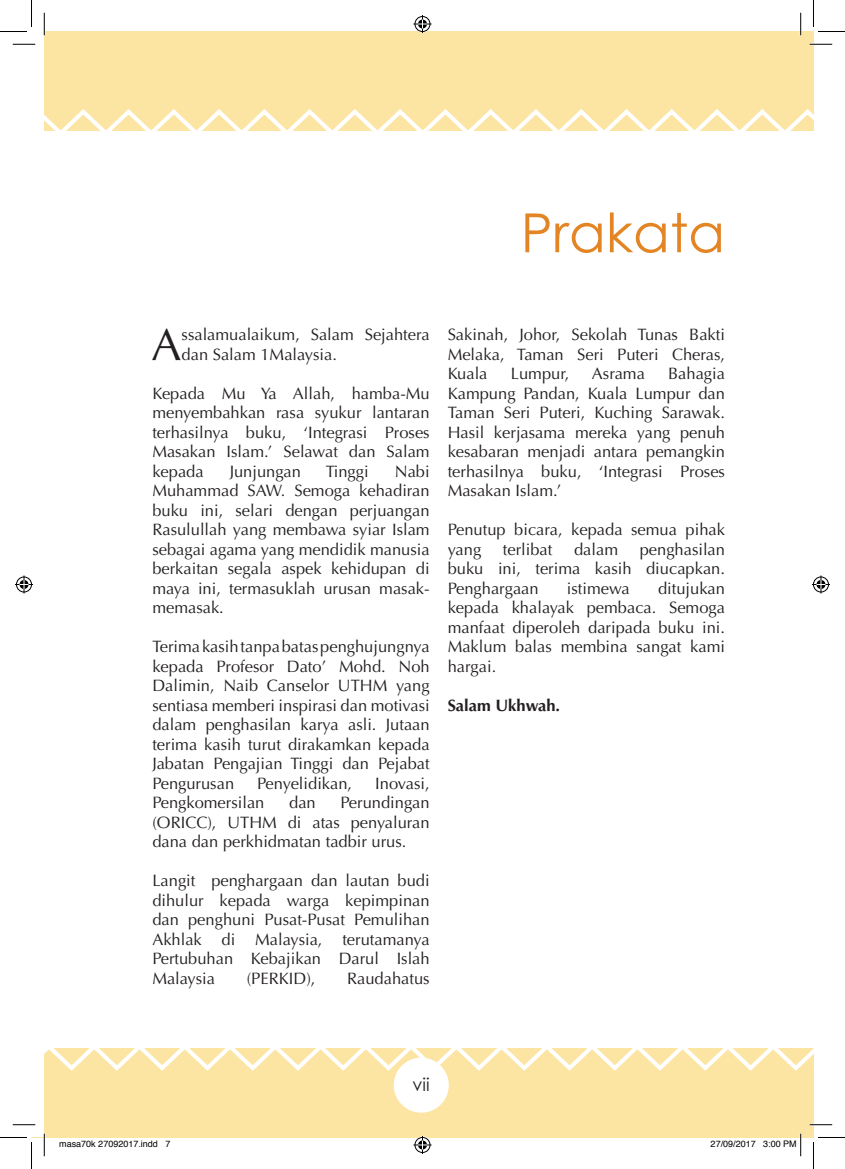
<style>
.page{position:relative;width:845px;height:1169px;background:#fff}
.page>*{position:absolute;margin:0;border:0;box-sizing:border-box;transform-origin:0 0}
.t1{font:54px "Century Gothic";color:#e38525}
.t2{font:45px "Optima LT Std";color:#231f20}
.t3{font:18px "Century Gothic";color:#231f20}
.t4{font:16.5px/19.5px "Optima LT Std";color:#231f20;text-align:justify}
.t5{font:700 16.5px "Optima LT Std";color:#231f20}
.t6{font:9px "Helvetica";color:#000}
</style>
<div class="page">
<div style="left:44px;top:32px;width:769px;height:1105px;background:#fce4a3"></div>
<div style="left:32px;top:131px;width:781px;height:917px;background:#fff"></div>
<svg style="left:44px;top:1048px;width:769px;height:25px"></svg>
<svg style="left:44px;top:106px;width:769px;height:25px"></svg>
<div style="left:393px;top:1057px;width:56px;height:55px;background:#fff;border-radius:50%"></div>
<hr style="left:809px;top:43px;width:23px;height:2px;background:#fff">
<hr style="left:809px;top:1123px;width:23px;height:2px;background:#fff">
<hr style="left:799px;top:13px;width:2px;height:22px;background:#fff">
<svg style="left:13px;top:44px;width:22px;height:1px"></svg>
<svg style="left:809px;top:44px;width:23px;height:1px"></svg>
<svg style="left:13px;top:1124px;width:22px;height:1px"></svg>
<svg style="left:809px;top:1124px;width:23px;height:1px"></svg>
<svg style="left:44px;top:13px;width:1px;height:22px"></svg>
<svg style="left:44px;top:1133px;width:1px;height:23px"></svg>
<svg style="left:800px;top:13px;width:1px;height:22px"></svg>
<svg style="left:0;top:0;width:32px;height:32px"></svg>
<svg style="left:0;top:1137px;width:32px;height:32px"></svg>
<svg style="left:813px;top:0;width:32px;height:32px"></svg>
<svg style="left:813px;top:1137px;width:32px;height:32px"></svg>
<svg style="left:413px;top:15px;width:18px;height:18px"></svg>
<svg style="left:413px;top:1136px;width:18px;height:18px"></svg>
<svg style="left:15px;top:575px;width:18px;height:18px"></svg>
<svg style="left:812px;top:575px;width:18px;height:18px"></svg>
<svg style="left:762px;top:1133px;width:39px;height:23px"></svg>
<p class="t1" style="left:520px;top:200px;width:206px">Prakata</p>
<p class="t2" style="left:151px;top:318px;width:31px">A</p>
<p class="t4" style="left:181px;top:325px;width:249px">ssalamualaikum, Salam Sejahtera dan Salam 1Malaysia.</p>
<p class="t4" style="left:152px;top:383px;width:279px">Kepada Mu Ya Allah, hamba-Mu menyembahkan rasa syukur lantaran terhasilnya buku, ‘Integrasi Proses Masakan Islam.’ Selawat dan Salam kepada</p>
<p class="t4" style="left:152px;top:461px;width:279px;text-indent:242px">Nabi Muhammad SAW. Semoga kehadiran buku ini, selari dengan perjuangan Rasulullah yang membawa syiar Islam sebagai agama yang mendidik manusia berkaitan segala aspek kehidupan di maya ini, termasuklah urusan masak&shy;memasak.</p>
<p class="t4" style="left:152px;top:637px;width:279px">Terima kasih tanpa batas penghujungnya kepada Profesor Dato’ Mohd. Noh Dalimin, Naib Canselor UTHM yang sentiasa memberi inspirasi dan motivasi dalam penghasilan karya asli. Jutaan terima kasih turut dirakamkan kepada Jabatan Pengajian Tinggi dan Pejabat Pengurusan</p>
<p class="t4" style="left:230px;top:461px;width:73px">Junjungan</p>
<p class="t4" style="left:326px;top:461px;width:44px">Tinggi</p>
<p class="t4" style="left:257px;top:773px;width:96px">Penyelidikan,</p>
<p class="t4" style="left:375px;top:773px;width:56px">Inovasi,</p>
<p class="t4" style="left:152px;top:793px;width:114px">Pengkomersilan</p>
<p class="t4" style="left:289px;top:793px;width:28px">dan</p>
<p class="t4" style="left:152px;top:793px;width:279px;text-indent:188px">Perundingan (ORICC), UTHM di atas penyaluran dana dan perkhidmatan tadbir urus.</p>
<p class="t4" style="left:152px;top:871px;width:279px">Langit penghargaan dan lautan budi dihulur kepada warga kepimpinan dan penghuni Pusat-Pusat Pemulihan Akhlak di Malaysia, terutamanya Pertubuhan Kebajikan Darul Islah Malaysia</p>
<p class="t4" style="left:247px;top:968px;width:70px">(PERKID),</p>
<p class="t4" style="left:347px;top:968px;width:84px">Raudahatus</p>
<p class="t4" style="left:447px;top:325px;width:279px">Sakinah, Johor, Sekolah Tunas Bakti Melaka, Taman Seri Puteri Cheras, Kuala</p>
<p class="t4" style="left:447px;top:364px;width:279px;text-indent:220px">Bahagia Kampung Pandan, Kuala Lumpur dan Taman Seri Puteri, Kuching Sarawak.<br>Hasil kerjasama mereka yang penuh kesabaran menjadi antara pemangkin terhasilnya buku, ‘Integrasi Proses Masakan Islam.’</p>
<p class="t4" style="left:447px;top:520px;width:279px">Penutup bicara, kepada semua pihak yang</p>
<p class="t4" style="left:511px;top:364px;width:60px">Lumpur,</p>
<p class="t4" style="left:592px;top:364px;width:54px">Asrama</p>
<p class="t4" style="left:447px;top:539px;width:279px;text-indent:192px">penghasilan buku ini, terima kasih diucapkan.<br>Penghargaan</p>
<p class="t4" style="left:503px;top:539px;width:51px">terlibat</p>
<p class="t4" style="left:574px;top:539px;width:46px">dalam</p>
<p class="t4" style="left:447px;top:578px;width:279px;text-indent:210px">ditujukan kepada khalayak pembaca. Semoga manfaat diperoleh daripada buku ini.<br>Maklum balas membina sangat kami hargai.</p>
<p class="t5" style="left:447px;top:695px;width:114px">Salam Ukhwah.</p>
<p class="t4" style="left:567px;top:578px;width:64px">istimewa</p>
<p class="t3" style="left:412px;top:1073px;width:19px">vii</p>
<p class="t6" style="left:59px;top:1137px;width:113px">masa70k 27092017.indd 7</p>
<p class="t6" style="left:710px;top:1137px;width:88px">27/09/2017 3:00 PM</p>
</div>
